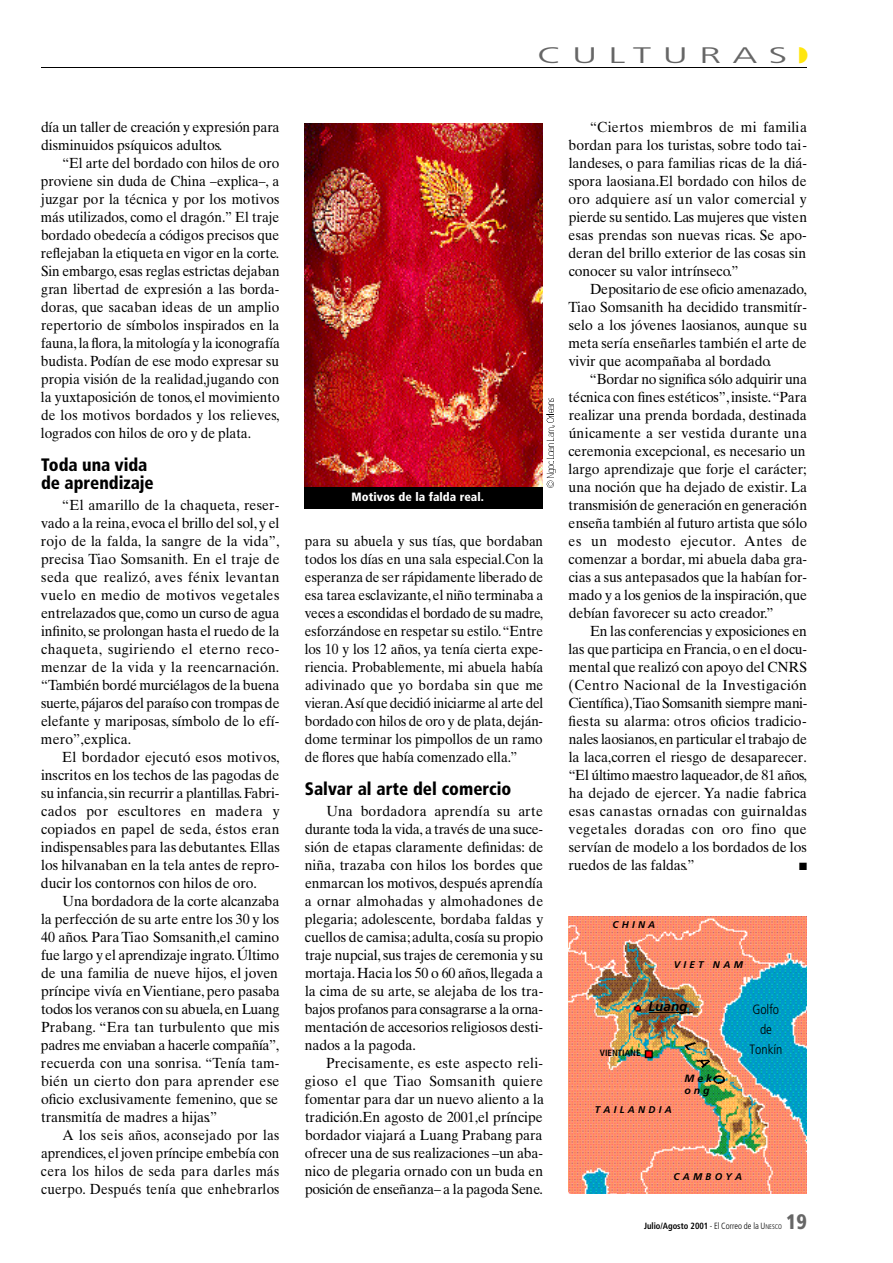
<style>
.page{position:relative;width:893px;height:1263px;background:#fff}
.page>*{position:absolute;margin:0;border:0;box-sizing:border-box;transform-origin:0 0}
.t1{font:300 condensed 22.5px "Frutiger";color:#666;scale:2 1}
.t2{font:900 condensed 21px "Frutiger";color:#666;scale:.95 1}
.t3{font:900 condensed 18px/18px "Frutiger";color:#000;scale:.95 1}
.t4{font:14.7px/18px "Times Ten";color:#000;text-align:justify;scale:.95 1}
.t5{font:14.7px/18px "Times Ten";color:#000;text-align:justify;scale:.92 1}
.t6{font:14.7px/18px "Times Ten";color:#000;text-align:justify;scale:.93 1}
.t7{font:300 condensed 13.5px/20.1px "Frutiger";color:#000;text-align:center}
.t8{font:italic 700 13.5px "Frutiger";color:#000}
.t9{font:900 condensed 12px "Frutiger";color:#fff}
.t10{font:italic 700 10.5px/12.3px "Frutiger";color:#000}
.t11{font:10.5px "Zapf Dingbats";color:#000}
.t12{font:italic 700 9.75px "Frutiger";letter-spacing:.345em;color:#000}
.t13{font:700 condensed 9px "Frutiger";color:#000;scale:.95 1}
.t14{font:700 condensed 9px "Frutiger";color:#000}
.s1{color:#ffe60e}
.s2{font-weight:300}
.s3{font-weight:300;font-size:6.75px}
</style>
<div class="page">
<img style="left:304px;top:123px;width:239px;height:364px">
<div style="left:304px;top:487px;width:239px;height:21px;background:#000"></div>
<svg style="left:546px;top:398px;width:9px;height:90px"></svg>
<img style="left:568px;top:916px;width:238px;height:174px">
<img style="left:568px;top:1090px;width:238px;height:104px">
<img style="left:674px;top:1042px;width:21px;height:8px">
<img style="left:687px;top:1059px;width:22px;height:8px">
<img style="left:701px;top:1076px;width:23px;height:8px">
<hr style="left:648px;top:1012px;width:44px;height:1px;background:#000">
<hr style="left:41px;top:67px;width:765px;height:1px;background:#000">
<p class="t4" style="left:41px;top:119px;width:252px">día un taller de creación y expresión para disminuidos psíquicos adultos.</p>
<p class="t6" style="left:41px;top:155px;width:258px;text-indent:21px">“El arte del bordado con hilos de oro proviene sin duda de China –explica–, a juzgar por la técnica y por los motivos más utilizados, como el dragón.” El traje bordado obedecía a códigos precisos que r e flejaban la etiqueta en vigor en la corte.<br>Sin embargo, esas reglas estrictas dejaban gran libertad de expresión a las borda&shy;d o r a s, que sacaban ideas de un amplio repertorio de símbolos inspirados en la f a u n a , la flo r a , la mitología y la iconografía budista. Podían de ese modo expresar su propia visión de la realidad,jugando con la yuxtaposición de tonos, el movimiento de los motivos bordados y los relieves, logrados con hilos de oro y de plata.</p>
<p class="t3" style="left:41px;top:457px;width:120px">Toda una vida de aprendizaje</p>
<p class="t4" style="left:41px;top:497px;width:253px;text-indent:21px">“El amarillo de la chaqueta, r e s e r&shy;vado a la reina,evoca el brillo del sol,y el rojo de la falda, la sangre de la vida”, precisa Tiao Somsanith. En el traje de seda que realizó, aves fénix levantan vuelo en medio de motivos vegetales entrelazados que,como un curso de agua i n fin i t o, se prolongan hasta el ruedo de la c h a q u e t a , sugiriendo el eterno reco&shy;menzar de la vida y la reencarnación. “ También bordé murciélagos de la buena s u e r t e,pájaros del paraíso con trompas de elefante y mariposas, símbolo de lo efí&shy;mero”,explica.</p>
<p class="t4" style="left:41px;top:749px;width:253px;text-indent:21px">El bordador ejecutó esos motivos, inscritos en los techos de las pagodas de su infancia,sin recurrir a plantillas.Fa b r i&shy;cados por escultores en madera y copiados en papel de seda, éstos eran indispensables para las debutantes. E l l a s los hilvanaban en la tela antes de repro&shy;ducir los contornos con hilos de oro.</p>
<p class="t4" style="left:41px;top:893px;width:253px;text-align:left;text-indent:22px">Una bordadora de la corte alcanzaba la perfección de su arte entre los 30 y los 40 años. Para Tiao Somsanith,el camino fue largo y el aprendizaje ingrato.Ú l t i m o de una familia de nueve hijos, el joven príncipe vivía en Vientiane, pero pasaba todos los veranos con su abuela,en Luang P r a b a n g. “Era tan turbulento que mis padres me enviaban a hacerle compañía”, recuerda con una sonrisa. “ Tenía tam&shy;bién un cierto don para aprender ese oficio exclusivamente femenino, que se transmitía de madres a hijas.”</p>
<p class="t5" style="left:41px;top:1127px;width:261px;text-indent:21px">A los seis años, aconsejado por las a p r e n d i c e s, el joven príncipe embebía con cera los hilos de seda para darles más c u e r p o. Después tenía que enhebrarlos</p>
<h1 class="t1" style="left:536px;top:46px;width:137px">C U LT U R A S<span class="s1">◗</span></h1>
<p class="t9" style="left:351px;top:492px;width:134px">Motivos de la falda real.</p>
<p class="t5" style="left:305px;top:533px;width:261px">para su abuela y sus tías, que bordaban todos los días en una sala especial.Con la esperanza de ser rápidamente liberado de esa tarea esclavizante, el niño terminaba a veces a escondidas el bordado de su madre, esforzándose en respetar su estilo.“Entre los 10 y los 12 años, ya tenía cierta expe&shy;riencia. Probablemente, mi abuela había adivinado que yo bordaba sin que me v i e r a n .Así que decidió iniciarme al arte del bordado con hilos de oro y de plata,d e j á n&shy;dome terminar los pimpollos de un ramo de flores que había comenzado ella.”</p>
<p class="t3" style="left:305px;top:781px;width:219px">Salvar al arte del comercio</p>
<p class="t4" style="left:305px;top:803px;width:253px;text-indent:22px">Una bordadora aprendía su arte durante toda la vida, a través de una suce&shy;sión de etapas claramente definidas: de n i ñ a , trazaba con hilos los bordes que enmarcan los motivos, después aprendía a ornar almohadas y almohadones de p l e g a r i a ; a d o l e s c e n t e, bordaba faldas y cuellos de camisa;a d u l t a , cosía su propio traje nupcial, sus trajes de ceremonia y su m o r t a j a .Hacia los 50 o 60 años,llegada a la cima de su arte, se alejaba de los tra&shy;bajos profanos para consagrarse a la orna&shy;mentación de accesorios religiosos desti&shy;nados a la pagoda.</p>
<p class="t4" style="left:305px;top:1055px;width:253px;text-indent:21px">P r e c i s a m e n t e, es este aspecto reli&shy;gioso el que Tiao Somsanith quiere fomentar para dar un nuevo aliento a la tradición.En agosto de 2001,el príncipe bordador viajará a Luang Prabang para ofrecer una de sus realizaciones –un aba&shy;nico de plegaria ornado con un buda en posición de enseñanza– a la pagoda Sene.</p>
<p class="t4" style="left:568px;top:119px;width:253px;text-indent:22px">“Ciertos miembros de mi familia bordan para los turistas, sobre todo tai&shy;landeses, o para familias ricas de la diá&shy;spora laosiana.El bordado con hilos de oro adquiere así un valor comercial y pierde su sentido. Las mujeres que visten esas prendas son nuevas ricas. Se apo&shy;deran del brillo exterior de las cosas sin conocer su valor intrínseco.”</p>
<p class="t4" style="left:568px;top:281px;width:253px;text-indent:22px">Depositario de ese oficio amenazado, Tiao Somsanith ha decidido transmitír&shy;selo a los jóvenes laosianos, aunque su meta sería enseñarles también el arte de vivir que acompañaba al bordado.</p>
<p class="t4" style="left:568px;top:371px;width:253px;text-indent:21px">“Bordar no significa sólo adquirir una técnica con fines estéticos”,i n s i s t e.“ P a r a realizar una prenda bordada, destinada únicamente a ser vestida durante una ceremonia excepcional, es necesario un largo aprendizaje que forje el carácter; una noción que ha dejado de existir. La transmisión de generación en generación enseña también al futuro artista que sólo es un modesto ejecutor. Antes de comenzar a bordar, mi abuela daba gra&shy;cias a sus antepasados que la habían for&shy;mado y a los genios de la inspiración,q u e debían favorecer su acto creador.”</p>
<p class="t4" style="left:568px;top:623px;width:253px;text-indent:22px">En las conferencias y exposiciones en las que participa en Fr a n c i a , o en el docu&shy;mental que realizó con apoyo del CNRS (Centro Nacional de la Investigación C i e n t í fic a ) ,Tiao Somsanith siempre mani&shy;fiesta su alarma: otros oficios tradicio&shy;nales laosianos, en particular el trabajo de la laca,corren el riesgo de desaparecer. “El último maestro laqueador,de 81 años, ha dejado de ejercer. Ya nadie fabrica esas canastas ornadas con guirnaldas vegetales doradas con oro fino que servían de modelo a los bordados de los ruedos de las faldas.”</p>
<p class="t11" style="left:799px;top:861px;width:9px">■</p>
<p class="t12" style="left:612px;top:920px;width:44px">C H I N A</p>
<p class="t12" style="left:673px;top:961px;width:71px">VIET NAM</p>
<p class="t8" style="left:648px;top:1001px;width:41px">Luang</p>
<p class="t14" style="left:600px;top:1050px;width:42px">VIENTIANE</p>
<p class="t10" style="left:684px;top:1073px;width:29px">M e k o n g</p>
<p class="t12" style="left:594px;top:1105px;width:78px">T A I L A N D I A</p>
<p class="t7" style="left:749px;top:1000px;width:35px">Golfo de<br>Tonkín</p>
<p class="t12" style="left:673px;top:1172px;width:70px">C A M B O Y A</p>
<p class="t13" style="left:644px;top:1222px;width:147px">Julio/Agosto 2001 <span class="s2">- El Correo de la U</span><span class="s3">NESCO</span></p>
<h2 class="t2" style="left:786px;top:1214px;width:23px">19</h2>
</div>
